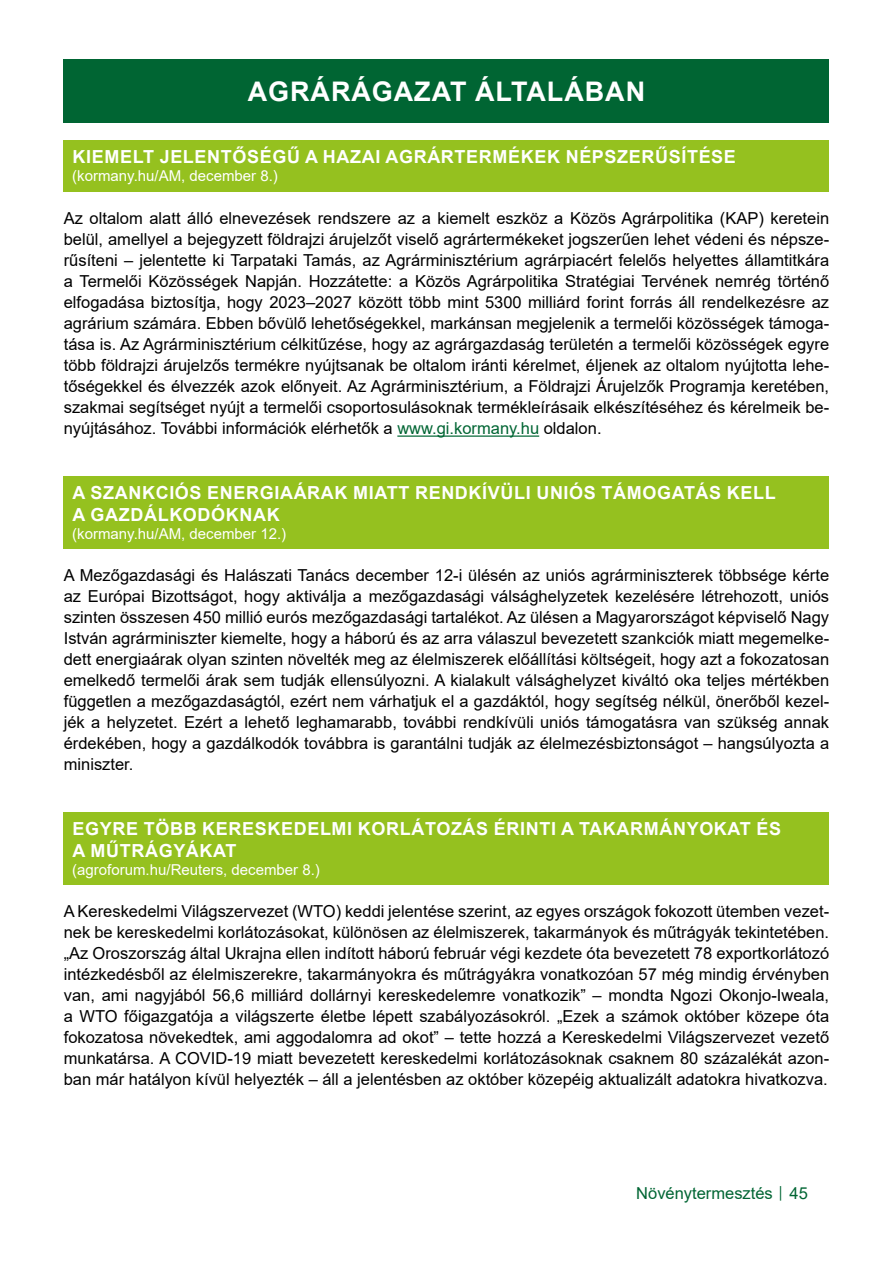
<style>
.page{position:relative;width:893px;height:1263px;background:#fff}
.page>*{position:absolute;margin:0;border:0;box-sizing:border-box;transform-origin:0 0}
.Cím_01_tartalomjegyz{font:700 27px "Arial";letter-spacing:.035em;color:#fff}
.Cím_02{font:700 18px/21.6px "Arial";letter-spacing:.035em;color:#fff}
.Szoveg{font:16.5px/21px "Arial";color:#000;text-align:justify}
.t1{font:16.5px "Arial";color:#006533}
.Cím_03{font:15px "Arial";color:#fff}
.s1{color:#006533}
.s2{font-size:12px}
</style>
<div class="page">
<div style="left:64px;top:60px;width:765px;height:63px;background:#006533"></div>
<hr style="left:397px;top:435px;width:142px;height:2px;background:#006533">
<div style="left:64px;top:140px;width:765px;height:51px;background:#95c11f"></div>
<div style="left:64px;top:476px;width:765px;height:73px;background:#95c11f"></div>
<div style="left:64px;top:812px;width:765px;height:73px;background:#95c11f"></div>
<p class="Cím_01_tartalomjegyz" style="left:248px;top:73px;width:399px">AGRÁRÁGAZAT ÁLTALÁBAN</p>
<p class="Cím_02" style="left:73px;top:146px;width:665px">KIEMELT JELENTŐSÉGŰ A HAZAI AGRÁRTERMÉKEK NÉPSZERŰSÍTÉSE</p>
<p class="Cím_03" style="left:72px;top:166px;width:207px">(kormany.hu/AM, december 8.)</p>
<p class="Szoveg" style="left:64px;top:208px;width:767px">Az oltalom alatt álló elnevezések rendszere az a kiemelt eszköz a Közös Agrárpolitika (KAP) keretein belül, amellyel a bejegyzett földrajzi árujelzőt viselő agrártermékeket jogszerűen lehet védeni és népsze&shy;rűsíteni – jelentette ki Tarpataki Tamás, az Agrárminisztérium agrárpiacért felelős helyettes államtitkára a Termelői Közösségek Napján. Hozzátette: a Közös Agrárpolitika Stratégiai Tervének nemrég történő elfogadása biztosítja, hogy 2023–2027 között több mint 5300 milliárd forint forrás áll rendelkezésre az agrárium számára. Ebben bővülő lehetőségekkel, markánsan megjelenik a termelői közösségek támoga&shy;tása is. Az Agrárminisztérium célkitűzése, hogy az agrárgazdaság területén a termelői közösségek egyre több földrajzi árujelzős termékre nyújtsanak be oltalom iránti kérelmet, éljenek az oltalom nyújtotta lehe&shy;tőségekkel és élvezzék azok előnyeit. Az Agrárminisztérium, a Földrajzi Árujelzők Programja keretében, szakmai segítséget nyújt a termelői csoportosulásoknak termékleírásaik elkészítéséhez és kérelmeik be&shy;nyújtásához. További információk elérhetők a <span class="s1">www.gi.kormany.hu</span> oldalon.</p>
<p class="Cím_02" style="left:73px;top:482px;width:705px">A SZANKCIÓS ENERGIAÁRAK MIATT RENDKÍVÜLI UNIÓS TÁMOGATÁS KELL<br>A GAZDÁLKODÓKNAK</p>
<p class="Cím_03" style="left:72px;top:523px;width:215px">(kormany.hu/AM, december 12.)</p>
<p class="Szoveg" style="left:64px;top:565px;width:767px">A Mezőgazdasági és Halászati Tanács december 12-i ülésén az uniós agrárminiszterek többsége kérte az Európai Bizottságot, hogy aktiválja a mezőgazdasági válsághelyzetek kezelésére létrehozott, uniós szinten összesen 450 millió eurós mezőgazdasági tartalékot. Az ülésen a Magyarországot képviselő Nagy István agrárminiszter kiemelte, hogy a háború és az arra válaszul bevezetett szankciók miatt megemelke&shy;dett energiaárak olyan szinten növelték meg az élelmiszerek előállítási költségeit, hogy azt a fokozatosan emelkedő termelői árak sem tudják ellensúlyozni. A kialakult válsághelyzet kiváltó oka teljes mértékben független a mezőgazdaságtól, ezért nem várhatjuk el a gazdáktól, hogy segítség nélkül, önerőből kezel&shy;jék a helyzetet. Ezért a lehető leghamarabb, további rendkívüli uniós támogatásra van szükség annak érdekében, hogy a gazdálkodók továbbra is garantálni tudják az élelmezésbiztonságot – hangsúlyozta a miniszter.</p>
<p class="Cím_02" style="left:73px;top:818px;width:710px">EGYRE TÖBB KERESKEDELMI KORLÁTOZÁS ÉRINTI A TAKARMÁNYOKAT ÉS<br>A MŰTRÁGYÁKAT</p>
<p class="Cím_03" style="left:72px;top:859px;width:249px">(agroforum.hu/Reuters, december 8.)</p>
<p class="Szoveg" style="left:64px;top:901px;width:767px">A Kereskedelmi Világszervezet (WTO) keddi jelentése szerint, az egyes országok fokozott ütemben vezet&shy;nek be kereskedelmi korlátozásokat, különösen az élelmiszerek, takarmányok és műtrágyák tekintetében. „Az Oroszország által Ukrajna ellen indított háború február végi kezdete óta bevezetett 78 exportkorlátozó intézkedésből az élelmiszerekre, takarmányokra és műtrágyákra vonatkozóan 57 még mindig érvényben van, ami nagyjából 56,6 milliárd dollárnyi kereskedelemre vonatkozik” – mondta Ngozi Okonjo-Iweala, a WTO főigazgatója a világszerte életbe lépett szabályozásokról. „Ezek a számok október közepe óta fokozatosa növekedtek, ami aggodalomra ad okot” – tette hozzá a Kereskedelmi Világszervezet vezető munkatársa. A COVID-19 miatt bevezetett kereskedelmi korlátozásoknak csaknem 80 százalékát azon&shy;ban már hatályon kívül helyezték – áll a jelentésben az október közepéig aktualizált adatokra hivatkozva.</p>
<p class="t1" style="left:636px;top:1182px;width:173px">Növénytermesztés <span class="s2">│</span> 45</p>
</div>
